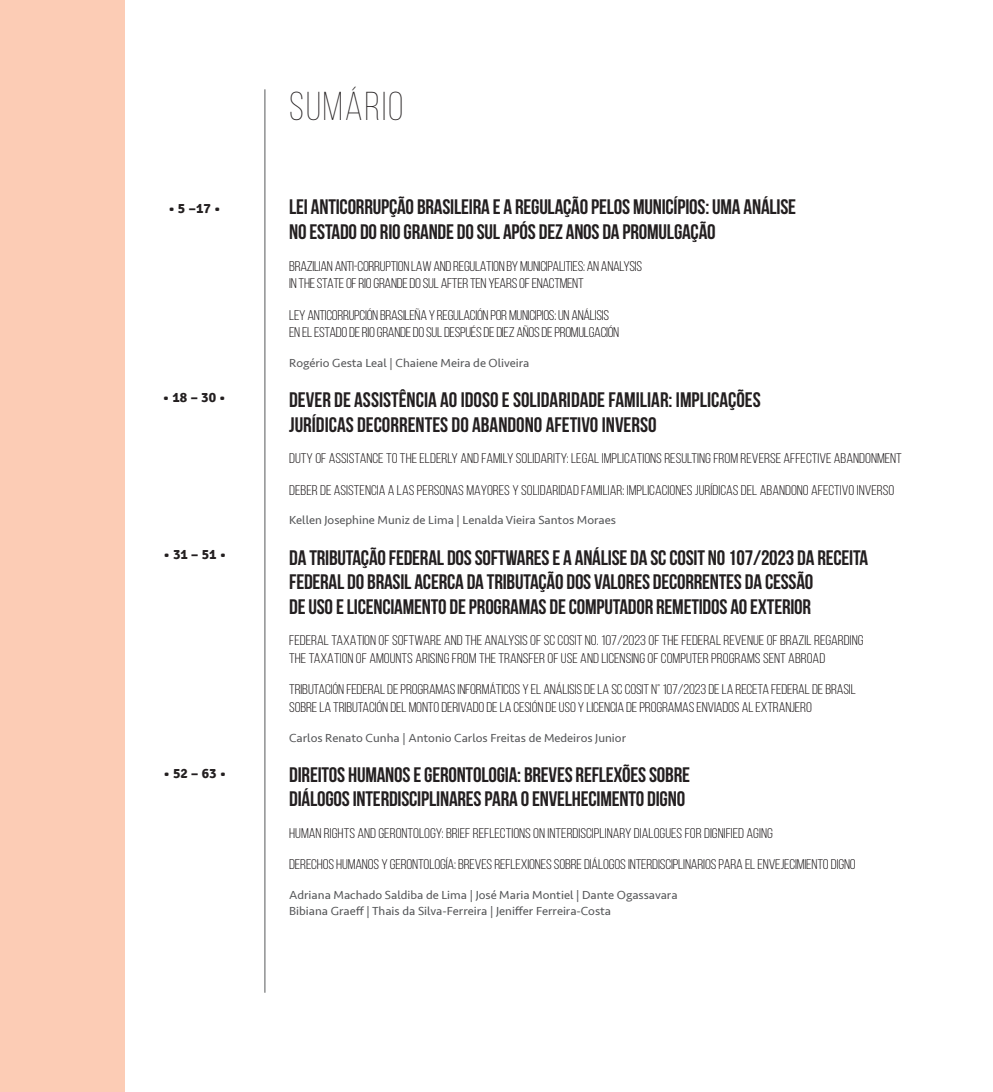
<style>
.page{position:relative;width:993px;height:1092px;background:#fff}
.page>*{position:absolute;margin:0;border:0;box-sizing:border-box;transform-origin:0 0}
.t1{font:300 40.25px "Bebas Neue";letter-spacing:.05em;color:#231f20}
.t2{font:700 21px/24.5px "Bebas Neue";letter-spacing:-.01em;color:#231f20}
.t3{font:14px/17.5px "Bebas Neue";letter-spacing:-.01em;color:#231f20;scale:1.1 1}
.t4{font:700 14px "Signika";color:#231f20}
.t5{font:12.25px/15.8px "Seravek";color:#57585a}
</style>
<div class="page">
<hr style="left:264px;top:89px;width:1px;height:903px;background:#57585a">
<div style="left:0;top:0;width:124px;height:1091px;background:#fcccb5"></div>
<p class="t4" style="left:168px;top:200px;width:54px">• 5 –17 •</p>
<p class="t4" style="left:163px;top:388px;width:64px">• 18 – 30 •</p>
<p class="t4" style="left:163px;top:546px;width:64px">• 31 – 51 •</p>
<p class="t4" style="left:163px;top:764px;width:64px">• 52 – 63 •</p>
<h1 class="t1" style="left:289px;top:84px;width:116px">SUMÁRIO</h1>
<h2 class="t2" style="left:289px;top:195px;width:508px">LEI ANTICORRUPÇÃO BRASILEIRA E A REGULAÇÃO PELOS MUNICÍPIOS: UMA ANÁLISE<br>NO ESTADO DO RIO GRANDE DO SUL APÓS DEZ ANOS DA PROMULGAÇÃO</h2>
<p class="t3" style="left:289px;top:257px;width:322px">BRAZILIAN ANTI-CORRUPTION LAW AND REGULATION BY MUNICIPALITIES: AN ANALYSIS<br>IN THE STATE OF RIO GRANDE DO SUL AFTER TEN YEARS OF ENACTMENT</p>
<p class="t3" style="left:289px;top:306px;width:301px">LEY ANTICORRUPCIÓN BRASILEÑA Y REGULACIÓN POR MUNICIPIOS: UN ANÁLISIS<br>EN EL ESTADO DE RIO GRANDE DO SUL DESPUÉS DE DIEZ AÑOS DE PROMULGACIÓN</p>
<p class="t5" style="left:289px;top:355px;width:242px">Rogério Gesta Leal | Chaiene Meira de Oliveira</p>
<h2 class="t2" style="left:289px;top:387px;width:473px">DEVER DE ASSISTÊNCIA AO IDOSO E SOLIDARIDADE FAMILIAR: IMPLICAÇÕES<br>JURÍDICAS DECORRENTES DO ABANDONO AFETIVO INVERSO</h2>
<p class="t3" style="left:289px;top:449px;width:558px">DUTY OF ASSISTANCE TO THE ELDERLY AND FAMILY SOLIDARITY: LEGAL IMPLICATIONS RESULTING FROM REVERSE AFFECTIVE ABANDONMENT</p>
<p class="t3" style="left:289px;top:481px;width:551px">DEBER DE ASISTENCIA A LAS PERSONAS MAYORES Y SOLIDARIDAD FAMILIAR: IMPLICACIONES JURÍDICAS DEL ABANDONO AFECTIVO INVERSO</p>
<p class="t5" style="left:289px;top:512px;width:328px">Kellen Josephine Muniz de Lima | Lenalda Vieira Santos Moraes</p>
<h2 class="t2" style="left:289px;top:545px;width:580px">DA TRIBUTAÇÃO FEDERAL DOS SOFTWARES E A ANÁLISE DA SC COSIT NO 107/2023 DA RECEITA<br>FEDERAL DO BRASIL ACERCA DA TRIBUTAÇÃO DOS VALORES DECORRENTES DA CESSÃO<br>DE USO E LICENCIAMENTO DE PROGRAMAS DE COMPUTADOR REMETIDOS AO EXTERIOR</h2>
<p class="t3" style="left:289px;top:631px;width:523px">FEDERAL TAXATION OF SOFTWARE AND THE ANALYSIS OF SC COSIT NO. 107/2023 OF THE FEDERAL REVENUE OF BRAZIL REGARDING<br>THE TAXATION OF AMOUNTS ARISING FROM THE TRANSFER OF USE AND LICENSING OF COMPUTER PROGRAMS SENT ABROAD</p>
<p class="t3" style="left:289px;top:680px;width:516px">TRIBUTACIÓN FEDERAL DE PROGRAMAS INFORMÁTICOS Y EL ANÁLISIS DE LA SC COSIT N° 107/2023 DE LA RECETA FEDERAL DE BRASIL<br>SOBRE LA TRIBUTACIÓN DEL MONTO DERIVADO DE LA CESIÓN DE USO Y LICENCIA DE PROGRAMAS ENVIADOS AL EXTRANJERO</p>
<p class="t5" style="left:289px;top:729px;width:338px">Carlos Renato Cunha | Antonio Carlos Freitas de Medeiros Junior</p>
<h2 class="t2" style="left:289px;top:762px;width:402px">DIREITOS HUMANOS E GERONTOLOGIA: BREVES REFLEXÕES SOBRE<br>DIÁLOGOS INTERDISCIPLINARES PARA O ENVELHECIMENTO DIGNO</h2>
<p class="t3" style="left:289px;top:824px;width:441px">HUMAN RIGHTS AND GERONTOLOGY: BRIEF REFLECTIONS ON INTERDISCIPLINARY DIALOGUES FOR DIGNIFIED AGING</p>
<p class="t3" style="left:289px;top:855px;width:516px">DERECHOS HUMANOS Y GERONTOLOGÍA: BREVES REFLEXIONES SOBRE DIÁLOGOS INTERDISCIPLINARIOS PARA EL ENVEJECIMIENTO DIGNO</p>
<p class="t5" style="left:289px;top:887px;width:390px">Adriana Machado Saldiba de Lima | José Maria Montiel | Dante Ogassavara<br>Bibiana Graeff | Thais da Silva-Ferreira | Jeniffer Ferreira-Costa</p>
</div>
